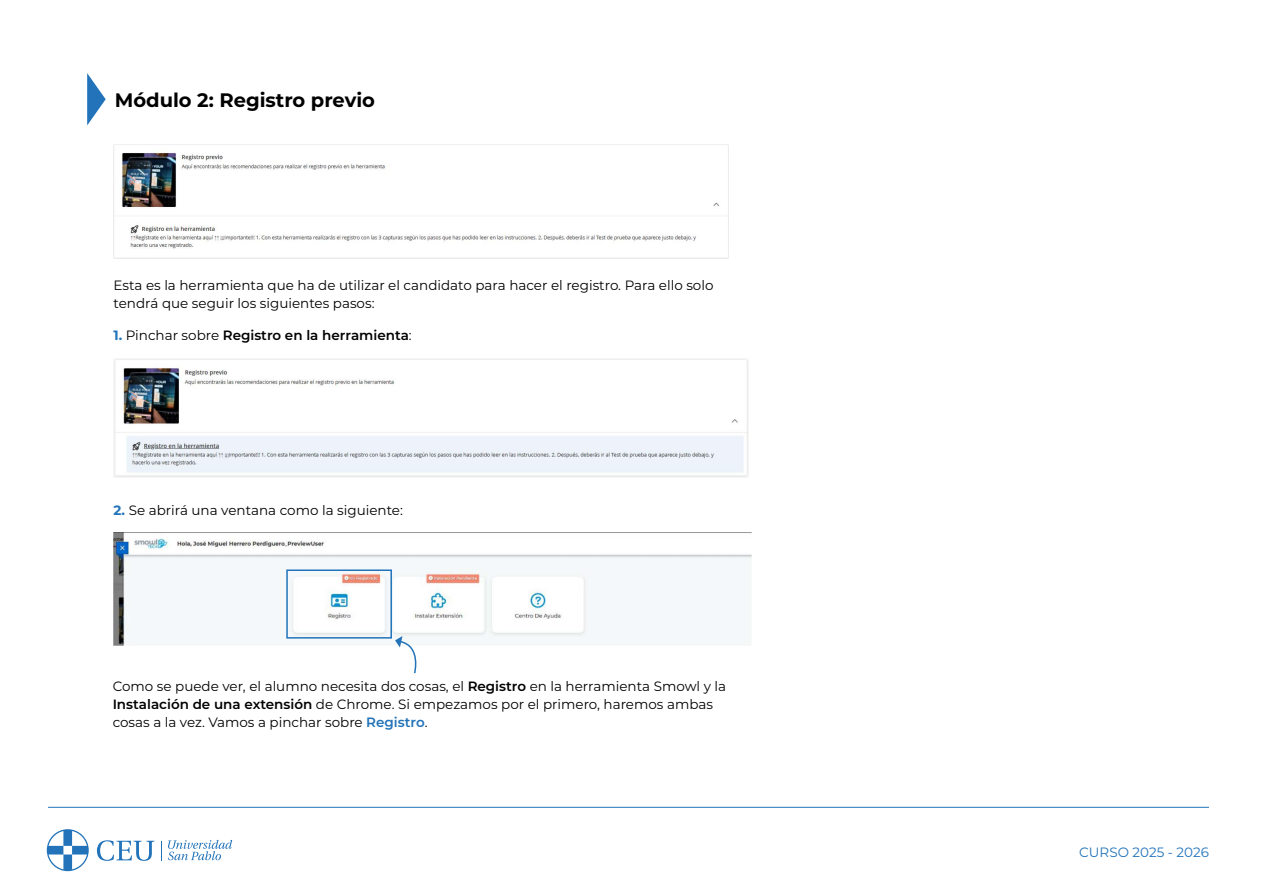
<style>
.page{position:relative;width:1263px;height:893px;background:#fff}
.page>*{position:absolute;margin:0;border:0;box-sizing:border-box;transform-origin:0 0}
.t1{font:700 19.5px "Montserrat";color:#000}
.t2{font:13.5px/18px "Montserrat";color:#000}
.t3{font:600 13.5px "Montserrat";color:#000}
.t4{font:13.5px "Montserrat";color:#2273b9}
.s1{font-weight:700;color:#2273b9}
.s2{font-weight:400}
.s3{font-weight:600}
.s4{font-weight:600;color:#2273b9}
</style>
<div class="page">
<svg style="left:87px;top:73px;width:19px;height:52px"></svg>
<img style="left:114px;top:144px;width:614px;height:105px">
<img style="left:114px;top:359px;width:634px;height:119px">
<img style="left:114px;top:533px;width:638px;height:112px">
<div style="left:286px;top:569px;width:106px;height:70px;border:2px solid #2273b9"></div>
<svg style="left:395px;top:636px;width:26px;height:38px"></svg>
<svg style="left:161px;top:841px;width:1px;height:19px"></svg>
<svg style="left:168px;top:840px;width:64px;height:20px"></svg>
<svg style="left:97px;top:840px;width:57px;height:21px"></svg>
<svg style="left:47px;top:829px;width:42px;height:42px"></svg>
<hr style="left:48px;top:807px;width:1161px;height:1px;background:#2273b9">
<h1 class="t1" style="left:115px;top:86px;width:262px">Módulo 2: Registro previo</h1>
<p class="t2" style="left:114px;top:276px;width:601px">Esta es la herramienta que ha de utilizar el candidato para hacer el registro. Para ello solo tendrá que seguir los siguientes pasos:</p>
<p class="t3" style="left:114px;top:325px;width:300px"><span class="s1">1.</span> <span class="s2">Pinchar sobre</span> Registro en la herramienta<span class="s2">:</span></p>
<p class="t2" style="left:114px;top:500px;width:291px"><span class="s1">2.</span> Se abrirá una ventana como la siguiente:</p>
<p class="t2" style="left:113px;top:677px;width:615px">Como se puede ver, el alumno necesita dos cosas, el <span class="s3">Registro</span> en la herramienta Smowl y la<br><span class="s3">Instalación de una extensión</span> de Chrome. Si empezamos por el primero, haremos ambas cosas a la vez. Vamos a pinchar sobre <span class="s4">Registro</span>.</p>
<p class="t4" style="left:1079px;top:843px;width:131px">CURSO 2025 - 2026</p>
</div>
